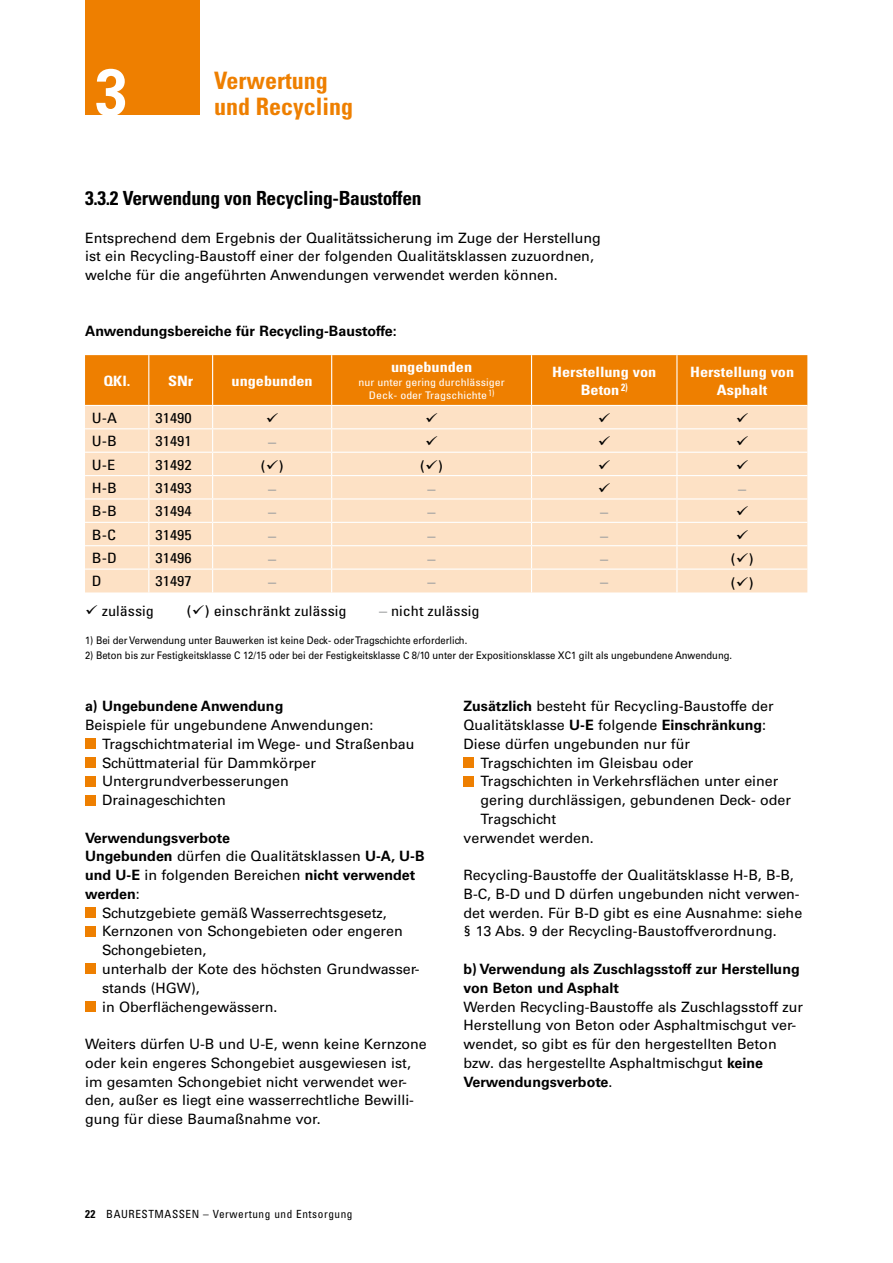
<style>
.page{position:relative;width:893px;height:1263px;background:#fff}
.page>*{position:absolute;margin:0;border:0;box-sizing:border-box;transform-origin:0 0}
.t1{font:700 65.85px "Univers";color:#fff;scale:.9 1}
.Head_groß_grau{font:700 condensed 24px "Univers";color:#ee7f00}
.Zwischentitel{font:700 condensed 19.5px "Univers";letter-spacing:-.015em;color:#000}
.BODY{font:14.25px/18.8px "Univers";color:#000}
.BODY-2{font:700 14.25px/18.8px "Univers";color:#000}
.BODY_FETT{font:condensed 14.25px "Univers";color:#000;scale:1.14 1}
.BODY_FETT-2{font:700 condensed 14.25px/18px "Univers";color:#fff;text-align:center;scale:1.14 1}
.BODY_FETT-3{font:14.25px "Univers";color:#9c9e9f;scale:1.14 1}
.BODY_FETT-4{font:14.25px "Univers";color:#000;scale:1.14 1}
.t2{font:condensed 11.25px "Univers";letter-spacing:.05em;color:#000}
.Fußnote_Text{font:10.5px "Univers";color:#000;scale:.9 1}
.BODY_FETT-5{font:condensed 10.5px/13.5px "Univers";color:#fff;text-align:center;scale:1.14 1}
.s1{font-stretch:normal}
.s2{font-stretch:normal;color:#9c9e9f}
.s3{font-weight:700}
</style>
<div class="page">
<div style="left:85px;top:0;width:115px;height:115px;background:#ee7f00"></div>
<div style="left:85px;top:738px;width:10px;height:11px;background:#ee7f00"></div>
<div style="left:85px;top:757px;width:10px;height:11px;background:#ee7f00"></div>
<div style="left:85px;top:776px;width:10px;height:10px;background:#ee7f00"></div>
<div style="left:85px;top:795px;width:10px;height:10px;background:#ee7f00"></div>
<div style="left:85px;top:907px;width:10px;height:11px;background:#ee7f00"></div>
<div style="left:85px;top:926px;width:10px;height:10px;background:#ee7f00"></div>
<div style="left:85px;top:963px;width:10px;height:11px;background:#ee7f00"></div>
<div style="left:85px;top:1001px;width:10px;height:10px;background:#ee7f00"></div>
<div style="left:463px;top:757px;width:11px;height:11px;background:#ee7f00"></div>
<div style="left:463px;top:776px;width:11px;height:10px;background:#ee7f00"></div>
<svg style="left:85px;top:355px;width:722px;height:237px;background:#f9cd9e"></svg>
<p class="t1" style="left:95px;top:54px;width:38px">3</p>
<p class="Head_groß_grau" style="left:214px;top:66px;width:115px">Verwertung</p>
<p class="Head_groß_grau" style="left:214px;top:92px;width:141px">und Recycling</p>
<p class="Zwischentitel" style="left:85px;top:186px;width:338px">3.3.2 Verwendung von Recycling-Baustoffen</p>
<p class="BODY" style="left:85px;top:228px;width:517px">Entsprechend dem Ergebnis der Qualitätssicherung im Zuge der Herstellung ist ein Recycling-Baustoff einer der folgenden Qualitätsklassen zuzuordnen, welche für die angeführten Anwendungen verwendet werden können.</p>
<p class="BODY-2" style="left:85px;top:322px;width:313px">Anwendungsbereiche für Recycling-Baustoffe:</p>
<p class="BODY_FETT-2" style="left:103px;top:372px;width:25px">QKl.</p>
<p class="BODY_FETT-2" style="left:168px;top:372px;width:24px">SNr</p>
<p class="BODY_FETT-2" style="left:232px;top:372px;width:73px">ungebunden</p>
<p class="BODY_FETT-2" style="left:391px;top:358px;width:73px">ungebunden</p>
<p class="BODY_FETT-5" style="left:359px;top:375px;width:130px">nur unter gering durchlässiger<br>Deck- oder Tragschichte<sup>1)</sup></p>
<p class="BODY_FETT-2" style="left:552px;top:363px;width:93px">Herstellung von<br>Beton<sup>2)</sup></p>
<p class="BODY_FETT-2" style="left:690px;top:363px;width:93px">Herstellung von<br>Asphalt</p>
<p class="BODY_FETT" style="left:92px;top:409px;width:24px">U-A</p>
<p class="BODY_FETT" style="left:156px;top:409px;width:33px">31490</p>
<p class="BODY_FETT" style="left:92px;top:432px;width:24px">U-B</p>
<p class="BODY_FETT" style="left:156px;top:432px;width:33px">31491</p>
<p class="BODY_FETT-3" style="left:268px;top:433px;width:9px">–</p>
<p class="BODY_FETT" style="left:92px;top:455px;width:22px">U-E</p>
<p class="BODY_FETT" style="left:156px;top:455px;width:33px">31492</p>
<p class="BODY_FETT-4" style="left:260px;top:457px;width:22px">(✓)</p>
<p class="BODY_FETT-4" style="left:420px;top:457px;width:22px">(✓)</p>
<p class="BODY_FETT" style="left:92px;top:479px;width:24px">H-B</p>
<p class="BODY_FETT" style="left:156px;top:479px;width:33px">31493</p>
<p class="BODY_FETT-3" style="left:268px;top:480px;width:9px">–</p>
<p class="BODY_FETT-3" style="left:428px;top:480px;width:9px">–</p>
<p class="BODY_FETT-3" style="left:738px;top:480px;width:9px">–</p>
<p class="BODY_FETT" style="left:92px;top:502px;width:24px">B-B</p>
<p class="BODY_FETT" style="left:156px;top:502px;width:33px">31494</p>
<p class="BODY_FETT-3" style="left:268px;top:504px;width:9px">–</p>
<p class="BODY_FETT-3" style="left:428px;top:504px;width:9px">–</p>
<p class="BODY_FETT-3" style="left:600px;top:504px;width:9px">–</p>
<p class="BODY_FETT" style="left:92px;top:526px;width:23px">B-C</p>
<p class="BODY_FETT" style="left:156px;top:526px;width:33px">31495</p>
<p class="BODY_FETT-3" style="left:268px;top:527px;width:9px">–</p>
<p class="BODY_FETT-3" style="left:428px;top:527px;width:9px">–</p>
<p class="BODY_FETT-3" style="left:600px;top:527px;width:9px">–</p>
<p class="BODY_FETT" style="left:92px;top:549px;width:24px">B-D</p>
<p class="BODY_FETT" style="left:156px;top:549px;width:33px">31496</p>
<p class="BODY_FETT-3" style="left:268px;top:550px;width:9px">–</p>
<p class="BODY_FETT-3" style="left:428px;top:550px;width:9px">–</p>
<p class="BODY_FETT-3" style="left:600px;top:550px;width:9px">–</p>
<p class="BODY_FETT-4" style="left:730px;top:551px;width:22px">(✓)</p>
<p class="BODY_FETT" style="left:92px;top:572px;width:10px">D</p>
<p class="BODY_FETT" style="left:156px;top:572px;width:33px">31497</p>
<p class="BODY_FETT-3" style="left:268px;top:574px;width:9px">–</p>
<p class="BODY_FETT-3" style="left:428px;top:574px;width:9px">–</p>
<p class="BODY_FETT-3" style="left:600px;top:574px;width:9px">–</p>
<p class="BODY_FETT-4" style="left:730px;top:574px;width:22px">(✓)</p>
<p class="BODY_FETT" style="left:85px;top:602px;width:62px">✓ zulässig</p>
<p class="BODY_FETT" style="left:186px;top:602px;width:142px"><span class="s1">(</span>✓<span class="s1">)</span> einschränkt zulässig</p>
<p class="BODY_FETT" style="left:379px;top:602px;width:90px"><span class="s2">–</span> nicht zulässig</p>
<p class="Fußnote_Text" style="left:85px;top:634px;width:426px">1) Bei der Verwendung unter Bauwerken ist keine Deck- oder Tragschichte erforderlich.</p>
<p class="Fußnote_Text" style="left:85px;top:649px;width:720px">2) Beton bis zur Festigkeitsklasse C 12/15 oder bei der Festigkeitsklasse C 8/10 unter der Expositionsklasse XC1 gilt als ungebundene Anwendung.</p>
<p class="BODY-2" style="left:85px;top:697px;width:200px">a) Ungebundene Anwendung</p>
<p class="BODY" style="left:85px;top:716px;width:290px">Beispiele für ungebundene Anwendungen:</p>
<p class="BODY" style="left:102px;top:735px;width:314px">Tragschichtmaterial im Wege- und Straßenbau</p>
<p class="BODY" style="left:102px;top:753px;width:215px">Schüttmaterial für Dammkörper</p>
<p class="BODY" style="left:102px;top:772px;width:188px">Untergrundverbesserungen</p>
<p class="BODY" style="left:102px;top:791px;width:125px">Drainageschichten</p>
<p class="BODY-2" style="left:85px;top:828px;width:147px">Verwendungsverbote</p>
<p class="BODY" style="left:85px;top:847px;width:341px"><span class="s3">Ungebunden</span> dürfen die Qualitätsklassen <span class="s3">U-A, U-B und U-E</span> in folgenden Bereichen <span class="s3">nicht verwendet werden</span>:</p>
<p class="BODY" style="left:102px;top:903px;width:286px">Schutzgebiete gemäß Wasserrechtsgesetz,</p>
<p class="BODY" style="left:102px;top:922px;width:302px">Kernzonen von Schongebieten oder engeren<br>Schongebieten,</p>
<p class="BODY" style="left:102px;top:960px;width:319px">unterhalb der Kote des höchsten Grundwasser&shy;stands (HGW),</p>
<p class="BODY" style="left:102px;top:997px;width:177px">in Oberflächengewässern.</p>
<p class="BODY" style="left:85px;top:1035px;width:343px">Weiters dürfen U-B und U-E, wenn keine Kernzone oder kein engeres Schongebiet ausgewiesen ist, im gesamten Schongebiet nicht verwendet wer&shy;den, außer es liegt eine wasserrechtliche Bewilli&shy;gung für diese Baumaßnahme vor.</p>
<p class="t2" style="left:85px;top:1207px;width:269px"><span class="s3">22</span> BAURESTMASSEN – Verwertung und Entsorgung</p>
<p class="BODY" style="left:463px;top:697px;width:312px"><span class="s3">Zusätzlich</span> besteht für Recycling-Baustoffe der<br>Qualitätsklasse <span class="s3">U-E</span> folgende <span class="s3">Einschränkung</span>:</p>
<p class="BODY" style="left:463px;top:735px;width:228px">Diese dürfen ungebunden nur für</p>
<p class="BODY" style="left:480px;top:753px;width:214px">Tragschichten im Gleisbau oder</p>
<p class="BODY" style="left:480px;top:772px;width:312px">Tragschichten in Verkehrsflächen unter einer gering durchlässigen, gebundenen Deck- oder<br>Tragschicht</p>
<p class="BODY" style="left:463px;top:828px;width:132px">verwendet werden.</p>
<p class="BODY" style="left:463px;top:866px;width:340px">Recycling-Baustoffe der Qualitätsklasse H-B, B-B, B-C, B-D und D dürfen ungebunden nicht verwen&shy;det werden. Für B-D gibt es eine Ausnahme: siehe § 13 Abs. 9 der Recycling-Baustoffverordnung.</p>
<p class="BODY-2" style="left:463px;top:960px;width:338px">b) Verwendung als Zuschlagsstoff zur Herstellung von Beton und Asphalt</p>
<p class="BODY" style="left:463px;top:997px;width:341px">Werden Recycling-Baustoffe als Zuschlagsstoff zur Herstellung von Beton oder Asphaltmischgut ver&shy;wendet, so gibt es für den hergestellten Beton bzw. das hergestellte Asphaltmischgut <span class="s3">keine Verwendungsverbote</span>.</p>
</div>
